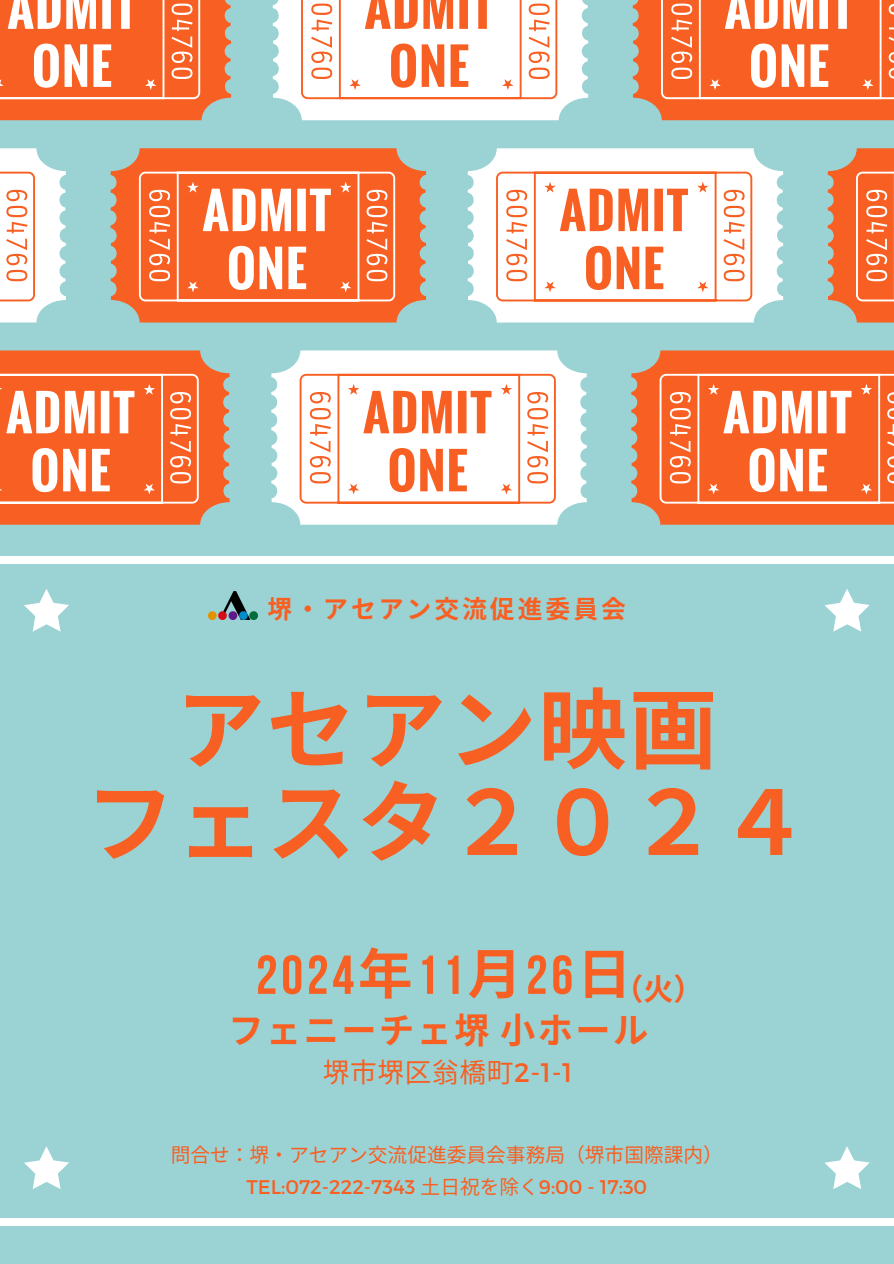
<style>
.page{position:relative;width:894px;height:1264px;background:#fff}
.page>*{position:absolute;margin:0;border:0;box-sizing:border-box;transform-origin:0 0}
.t1{font:700 88.8px/93px "Noto Sans CJ Ksc";letter-spacing:.02em;color:#f85f22;text-align:center}
.t2{font:700 54.6px "Bebas Neue";letter-spacing:.07em;color:#f85f22}
.t3{font:700 35.25px "Noto Sans CJ Ksc";letter-spacing:.07em;color:#f85f22}
.t4{font:700 30px "Noto Sans CJ Ksc";color:#f85f22}
.t5{font:26.7px "Noto Sans CJ Ksc";color:#f85f22}
.t6{font:700 24.75px "Noto Sans CJ Ksc";letter-spacing:.12em;color:#f85f22}
.t7{font:19.65px "Montserrat";color:#f85f22}
.t8{font:19.65px "Noto Sans CJ Ksc";color:#f85f22}
.s1{font-family:"Noto Sans CJ Ksc"}
.s2{font-family:"Montserrat"}
</style>
<div class="page">
<div style="left:0;top:0;width:893px;height:1263px;background:#9bd3d4"></div>
<svg style="left:24px;top:589px;width:45px;height:42px"></svg>
<div style="left:0;top:556px;width:893px;height:7px;background:#fff"></div>
<svg style="left:824px;top:589px;width:45px;height:42px"></svg>
<div style="left:0;top:1218px;width:893px;height:7px;background:#fff"></div>
<svg style="left:825px;top:1146px;width:44px;height:42px"></svg>
<svg style="left:24px;top:1146px;width:45px;height:42px"></svg>
<svg style="left:111px;top:148px;width:315px;height:174px;fill:#f85f22"></svg>
<svg style="left:139px;top:172px;width:256px;height:129px"></svg>
<svg style="left:467px;top:148px;width:316px;height:174px;fill:#fff"></svg>
<svg style="left:496px;top:172px;width:256px;height:129px"></svg>
<svg style="left:0;top:148px;width:66px;height:174px"></svg>
<svg style="left:827px;top:148px;width:66px;height:174px"></svg>
<svg style="left:0;top:0;width:231px;height:120px"></svg>
<svg style="left:273px;top:0;width:315px;height:120px"></svg>
<svg style="left:632px;top:0;width:261px;height:120px"></svg>
<svg style="left:0;top:350px;width:229px;height:174px"></svg>
<svg style="left:271px;top:350px;width:315px;height:174px;fill:#fff"></svg>
<svg style="left:299px;top:374px;width:256px;height:129px"></svg>
<svg style="left:631px;top:350px;width:262px;height:174px;fill:#f85f22"></svg>
<svg style="left:659px;top:374px;width:234px;height:129px"></svg>
<img style="left:209px;top:591px;width:48px;height:28px">
<p class="t6" style="left:267px;top:589px;width:358px">堺・アセアン交流促進委員会</p>
<p class="t1" style="left:85px;top:678px;width:724px">アセアン映画<br>フェスタ２０２４</p>
<p class="t2" style="left:256px;top:952px;width:360px">2024<span class="s1">年</span>11<span class="s1">月</span> 26<span class="s1">日</span></p>
<p class="t3" style="left:228px;top:1002px;width:421px">フェニーチェ堺小ホール</p>
<p class="t4" style="left:613px;top:965px;width:91px">（火）</p>
<p class="t5" style="left:323px;top:1051px;width:251px">堺市堺区翁橋町<span class="s2">2-1-1</span></p>
<p class="t8" style="left:171px;top:1139px;width:553px">問合せ： 堺・アセアン交流促進委員会事務局（堺市国際課内）</p>
<p class="t7" style="left:246px;top:1173px;width:402px">TEL:072-222-7343 <span class="s1">土日祝を除く</span>9:00 - 17:30</p>
</div>
